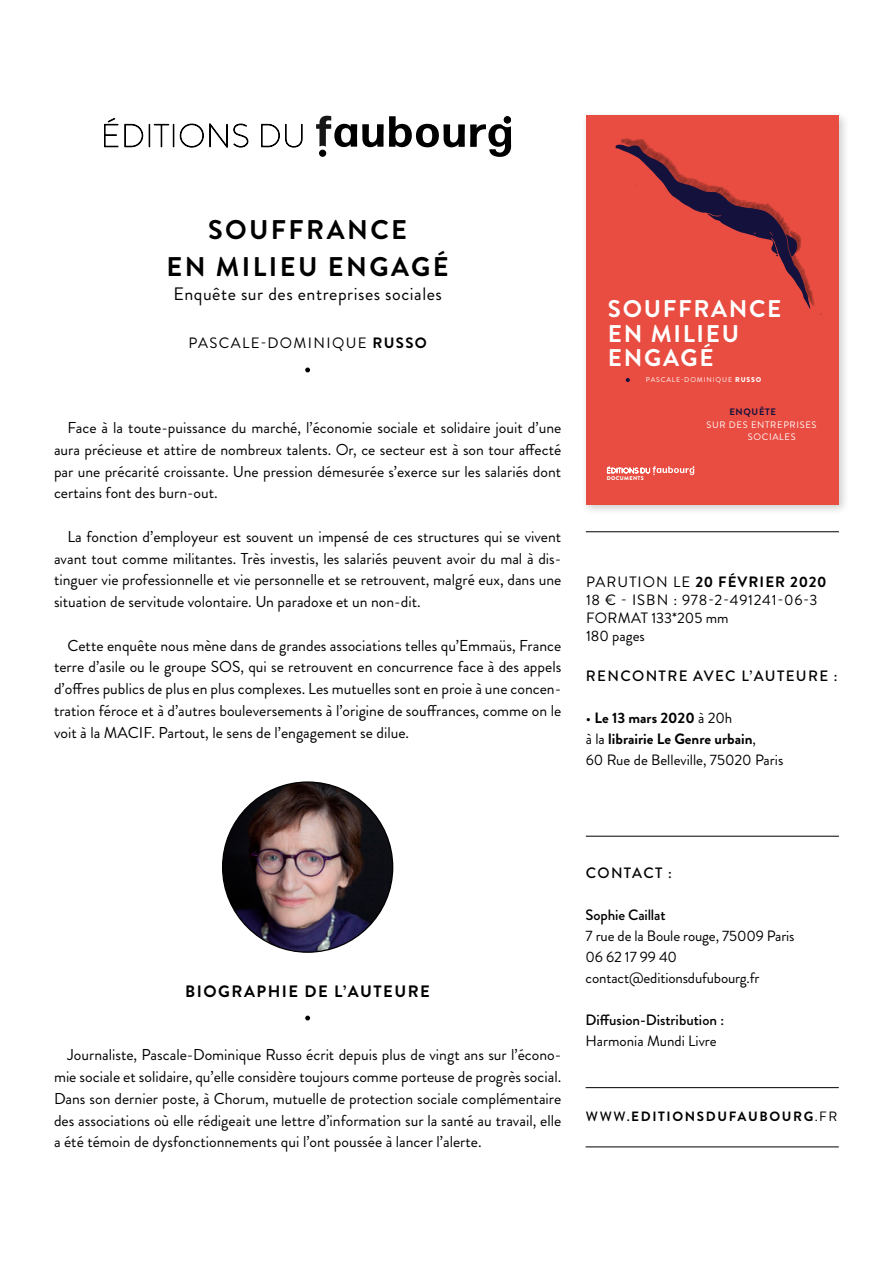
<style>
.page{position:relative;width:893px;height:1263px;background:#fff}
.page>*{position:absolute;margin:0;border:0;box-sizing:border-box;transform-origin:0 0}
.t1{font:700 27px/37.5px "Brandon Grotesque";letter-spacing:.09em;color:#000;text-align:center}
.t2{font:700 24.15px/24.8px "Brandon Grotesque";letter-spacing:.07em;color:#fff}
.t3{font:18px "Brandon Grotesque";letter-spacing:.03em;color:#000}
.t4{font:700 16.5px "Brandon Grotesque";letter-spacing:.09em;color:#000}
.t5{font:15.75px/21.8px "Brandon Grotesque";color:#000;text-align:justify}
.t6{font:15px/21px "Brandon Grotesque";color:#000}
.t7{font:15px/18px "Brandon Grotesque";letter-spacing:.02em;color:#000}
.t8{font:500 15px "Brandon Grotesque";color:#000}
.t9{font:500 15px "Brandon Grotesque";letter-spacing:.09em;color:#000}
.t10{font:15px "Brandon Grotesque";letter-spacing:.09em;color:#000}
.t11{font:700 13.5px "Brandon Grotesque";letter-spacing:.12em;color:#000}
.t12{font:9.45px/12.8px "Brandon Grotesque";letter-spacing:.07em;color:#fff}
.t13{font:700 9.45px "Brandon Grotesque";letter-spacing:.07em;color:#14113d}
.t14{font:700 7.35px "Brandon Grotesque";color:#000}
.t15{font:6.9px "Brandon Grotesque";letter-spacing:.12em;color:#fff}
.t16{font:5.85px "Helvetica";letter-spacing:.04em;color:#000}
.t17{font:900 5.55px "Brandon Grotesque";letter-spacing:.07em;color:#fff}
.t18{font:900 5.55px "Brandon Grotesque";letter-spacing:.07em;color:#000}
.t19{font:4.65px/5.4px "Brandon Grotesque";letter-spacing:-.01em;color:#000}
.s1{font-weight:700}
.s2{font-weight:900}
.s3{font-weight:500}
.s4{font-weight:400}
</style>
<div class="page">
<svg style="left:104px;top:118px;width:39px;height:29px"></svg>
<svg style="left:149px;top:124px;width:25px;height:23px"></svg>
<svg style="left:180px;top:123px;width:68px;height:25px"></svg>
<svg style="left:261px;top:124px;width:42px;height:24px"></svg>
<svg style="left:316px;top:116px;width:195px;height:41px"></svg>
<div style="left:504px;top:116px;width:7px;height:7px;background:#000;border-radius:50%"></div>
<div style="left:581px;top:111px;width:269px;height:405px;background:#000;opacity:.2"></div>
<div style="left:586px;top:116px;width:253px;height:389px;background:#e94d41"></div>
<svg style="left:615px;top:144px;width:195px;height:165px"></svg>
<svg style="left:626px;top:378px;width:4px;height:4px"></svg>
<svg style="left:607px;top:466px;width:87px;height:9px"></svg>
<svg style="left:841px;top:505px;width:5px;height:5px"></svg>
<hr style="left:586px;top:836px;width:253px;height:1px;background:#000">
<hr style="left:586px;top:531px;width:253px;height:1px;background:#000">
<hr style="left:586px;top:1087px;width:253px;height:1px;background:#000">
<hr style="left:586px;top:1146px;width:253px;height:1px;background:#000">
<svg style="left:305px;top:367px;width:5px;height:5px"></svg>
<svg style="left:305px;top:1015px;width:5px;height:5px"></svg>
<img style="left:223px;top:782px;width:170px;height:170px;border-radius:85px">
<h1 class="t1" style="left:166px;top:211px;width:284px">SOUFFRANCE<br>EN MILIEU ENGAGÉ</h1>
<p class="t3" style="left:173px;top:282px;width:270px">Enquête sur des entreprises sociales</p>
<p class="t10" style="left:188px;top:333px;width:240px">PASCALE-DOMINIQUE <span class="s1">RUSSO</span></p>
<p class="t5" style="left:54px;top:417px;width:509px;text-indent:13px">Face à la toute-puissance du marché, l’économie sociale et solidaire jouit d’une aura précieuse et attire de nombreux talents. Or, ce secteur est à son tour affecté par une précarité croissante. Une pression démesurée s’exerce sur les salariés dont certains font des burn-out.</p>
<p class="t5" style="left:54px;top:526px;width:509px;text-indent:13px">La fonction d’employeur est souvent un impensé de ces structures qui se vivent avant tout comme militantes. Très investis, les salariés peuvent avoir du mal à dis&shy;tinguer vie professionnelle et vie personnelle et se retrouvent, malgré eux, dans une situation de servitude volontaire. Un paradoxe et un non-dit.</p>
<p class="t5" style="left:54px;top:635px;width:509px;text-indent:13px">Cette enquête nous mène dans de grandes associations telles qu’Emmaüs, France terre d’asile ou le groupe SOS, qui se retrouvent en concurrence face à des appels d’offres publics de plus en plus complexes. Les mutuelles sont en proie à une concen&shy;tration féroce et à d’autres bouleversements à l’origine de souffrances, comme on le voit à la MACIF. Partout, le sens de l’engagement se dilue.</p>
<p class="t19" style="left:335px;top:444px;width:66px">Illustration © Robin Szczygiel<br>Design de couverture : Marie Balsan</p>
<p class="t14" style="left:516px;top:443px;width:15px">18 €</p>
<p class="t16" style="left:479px;top:473px;width:50px">9 782491 241063</p>
<p class="t18" style="left:334px;top:474px;width:39px">DOCUMENTS</p>
<h2 class="t2" style="left:608px;top:296px;width:175px">SOUFFRANCE<br>EN MILIEU<br>ENGAGÉ</h2>
<p class="t15" style="left:646px;top:375px;width:117px">PASCALE-DOMINIQUE <span class="s2">RUSSO</span></p>
<p class="t17" style="left:607px;top:474px;width:39px">DOCUMENTS</p>
<p class="t13" style="left:729px;top:405px;width:48px">ENQUÊTE</p>
<p class="t12" style="left:748px;top:418px;width:70px;text-indent:-41px">SUR DES ENTREPRISES<br>SOCIALES</p>
<p class="t7" style="left:586px;top:573px;width:242px">PARUTION LE <span class="s1">20 FÉVRIER 2020<br></span>18 € - ISBN : 978-2-491241-06-3<br>FORMAT 133*205 mm<br>180 pages</p>
<p class="t9" style="left:586px;top:665px;width:253px">RENCONTRE AVEC L’AUTEURE :</p>
<p class="t6" style="left:586px;top:707px;width:199px">• <span class="s1">Le 13 mars 2020</span> à 20h<br>à la <span class="s1">librairie Le Genre urbain</span>,<br>60 Rue de Belleville, 75020 Paris</p>
<p class="t4" style="left:185px;top:979px;width:246px">BIOGRAPHIE DE L’AUTEURE</p>
<p class="t5" style="left:54px;top:1044px;width:509px;text-indent:13px">Journaliste, Pascale-Dominique Russo écrit depuis plus de vingt ans sur l’écono&shy;mie sociale et solidaire, qu’elle considère toujours comme porteuse de progrès social.<br>Dans son dernier poste, à Chorum, mutuelle de protection sociale complémentaire des associations où elle rédigeait une lettre d’information sur la santé au travail, elle a été témoin de dysfonctionnements qui l’ont poussée à lancer l’alerte.</p>
<p class="t9" style="left:586px;top:862px;width:88px">CONTACT :</p>
<p class="t8" style="left:586px;top:904px;width:81px">Sophie Caillat</p>
<p class="t6" style="left:586px;top:925px;width:210px">7 rue de la Boule rouge, 75009 Paris<br>06 62 17 99 40 contact@editionsdufubourg.fr</p>
<p class="t8" style="left:586px;top:1009px;width:140px">Diffusion-Distribution :</p>
<p class="t6" style="left:586px;top:1030px;width:133px">Harmonia Mundi Livre</p>
<p class="t11" style="left:586px;top:1107px;width:253px"><span class="s3">WWW.</span>EDITIONSDUFAUBOURG<span class="s4">.FR</span></p>
</div>
